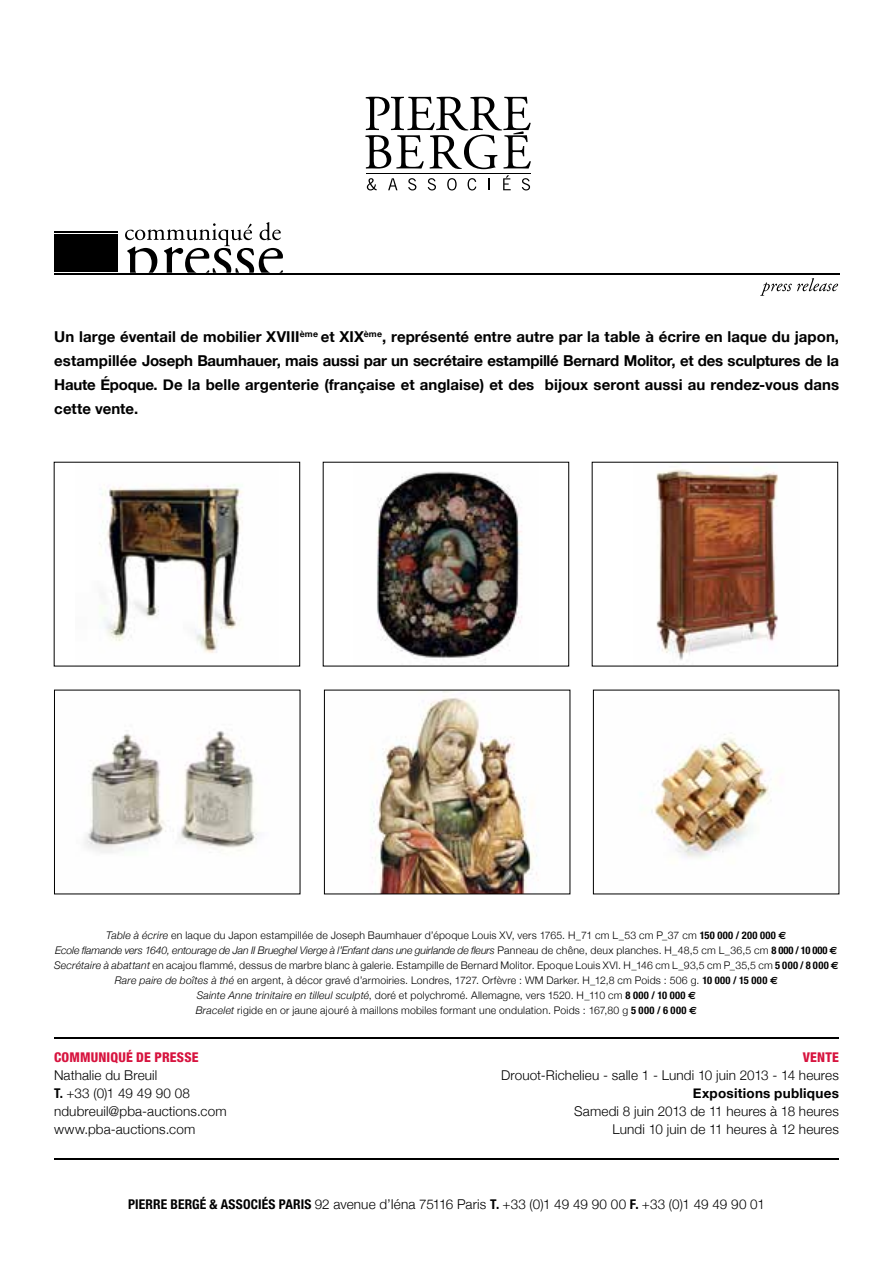
<style>
.page{position:relative;width:893px;height:1263px;background:#fff}
.page>*{position:absolute;margin:0;border:0;box-sizing:border-box;transform-origin:0 0}
.t1{font:700 15px/24px "Helvetica Neue";letter-spacing:.005em;color:#000;text-align:justify}
.t2{font:300 13.5px/18px "Helvetica Neue";letter-spacing:.01em;color:#000}
.t3{font:800 condensed 13.5px "Helvetica Neue";letter-spacing:.015em;color:#d7143f}
.t4{font:700 13.5px "Helvetica Neue";letter-spacing:.02em;color:#000}
.t5{font:300 10.5px/15px "Helvetica Neue";letter-spacing:.02em;color:#000;text-align:center}
.s1{font-style:italic}
.s2{font-weight:700;font-stretch:condensed}
.s3{font-family:"Euro Sans";font-weight:700}
</style>
<div class="page">
<div style="left:54px;top:234px;width:64px;height:38px;background:#000"></div>
<hr style="left:54px;top:232px;width:64px;height:1px;background:#000">
<hr style="left:54px;top:274px;width:785px;height:1px;background:#000">
<svg style="left:760px;top:278px;width:78px;height:18px"></svg>
<svg style="left:125px;top:222px;width:158px;height:51px"></svg>
<svg style="left:365px;top:97px;width:166px;height:72px"></svg>
<svg style="left:367px;top:178px;width:10px;height:12px"></svg>
<svg style="left:388px;top:178px;width:9px;height:12px"></svg>
<svg style="left:408px;top:178px;width:8px;height:12px"></svg>
<svg style="left:428px;top:178px;width:8px;height:12px"></svg>
<svg style="left:447px;top:178px;width:10px;height:12px"></svg>
<svg style="left:468px;top:178px;width:8px;height:12px"></svg>
<svg style="left:488px;top:178px;width:2px;height:12px"></svg>
<svg style="left:503px;top:175px;width:8px;height:15px"></svg>
<svg style="left:522px;top:178px;width:8px;height:12px"></svg>
<hr style="left:366px;top:173px;width:165px;height:1px;background:#000">
<hr style="left:54px;top:1037px;width:785px;height:2px;background:#000">
<hr style="left:54px;top:1158px;width:785px;height:1px;background:#000">
<img style="left:99px;top:484px;width:144px;height:169px">
<img style="left:377px;top:471px;width:145px;height:192px">
<img style="left:656px;top:467px;width:122px;height:193px">
<img style="left:370px;top:692px;width:167px;height:200px">
<div style="left:324px;top:690px;width:246px;height:204px;border:1px solid #000"></div>
<img style="left:641px;top:734px;width:130px;height:124px">
<img style="left:84px;top:730px;width:173px;height:123px">
<p class="t1" style="left:54px;top:324px;width:786px">Un large éventail de mobilier XVIII<sup>ème</sup> et XIX<sup>ème</sup>, représenté entre autre par la table à écrire en laque du japon, estampillée Joseph Baumhauer, mais aussi par un secrétaire estampillé Bernard Molitor, et des sculptures de la Haute époque. De la belle argenterie (française et anglaise) et des bijoux seront aussi au rendez-vous dans cette vente.</p>
<p class="t5" style="left:54px;top:927px;width:786px"><span class="s1">Table à écrire</span> en laque du Japon estampillée de Joseph Baumhauer d’époque Louis XV, vers 1765. H_71 cm L_53 cm P_37 cm <span class="s2">150 000 / 200 000</span> <span class="s3">€<br></span><span class="s1">Ecole flamande vers 1640, entourage de Jan II Brueghel Vierge à l’Enfant dans une guirlande de fleurs</span> Panneau de chêne, deux planches. H_48,5 cm L_36,5 cm <span class="s2">8 000 / 10 000</span> <span class="s3">€ </span><span class="s1">Secrétaire à abattant</span> en acajou flammé, dessus de marbre blanc à galerie. Estampille de Bernard Molitor. Epoque Louis XVI. H_146 cm L_93,5 cm P_35,5 cm <span class="s2">5 000 / 8 000</span> <span class="s3">€ </span><span class="s1">Rare paire de boîtes à thé</span> en argent, à décor gravé d’armoiries. Londres, 1727. Orfèvre : WM Darker. H_12,8 cm Poids : 506 g. <span class="s2">10 000 / 15 000</span> <span class="s3">€<br></span><span class="s1">Sainte Anne trinitaire en tilleul sculpté</span>, doré et polychromé. Allemagne, vers 1520. H_110 cm <span class="s2">8 000 / 10 000</span> <span class="s3">€<br></span><span class="s1">Bracelet</span> rigide en or jaune ajouré à maillons mobiles formant une ondulation. Poids : 167,80 g <span class="s2">5 000 / 6 000</span> <span class="s3">€</span></p>
<p class="t3" style="left:54px;top:1049px;width:146px">COMMUNIQUÉ DE PRESSE</p>
<p class="t2" style="left:54px;top:1065px;width:174px">Nathalie du Breuil<br><span class="s2">T.</span> +33 (0)1 49 49 90 08 ndubreuil@pba-auctions.com www.pba-auctions.com</p>
<p class="t3" style="left:803px;top:1049px;width:37px">VENTE</p>
<p class="t2" style="left:501px;top:1065px;width:339px">Drouot-Richelieu - salle 1 - Lundi 10 juin 2013 - 14 heures</p>
<p class="t4" style="left:693px;top:1081px;width:148px">Expositions publiques</p>
<p class="t2" style="left:574px;top:1101px;width:266px;text-align:right">Samedi 8 juin 2013 de 11 heures à 18 heures<br>Lundi 10 juin de 11 heures à 12 heures</p>
<p class="t2" style="left:128px;top:1194px;width:638px"><span class="s2">PIERRE BERGÉ &amp; ASSOCIÉS PARIS</span> 92 avenue d’Iéna 75116 Paris <span class="s2">T.</span> +33 (0)1 49 49 90 00 <span class="s2">F.</span> +33 (0)1 49 49 90 01</p>
</div>
